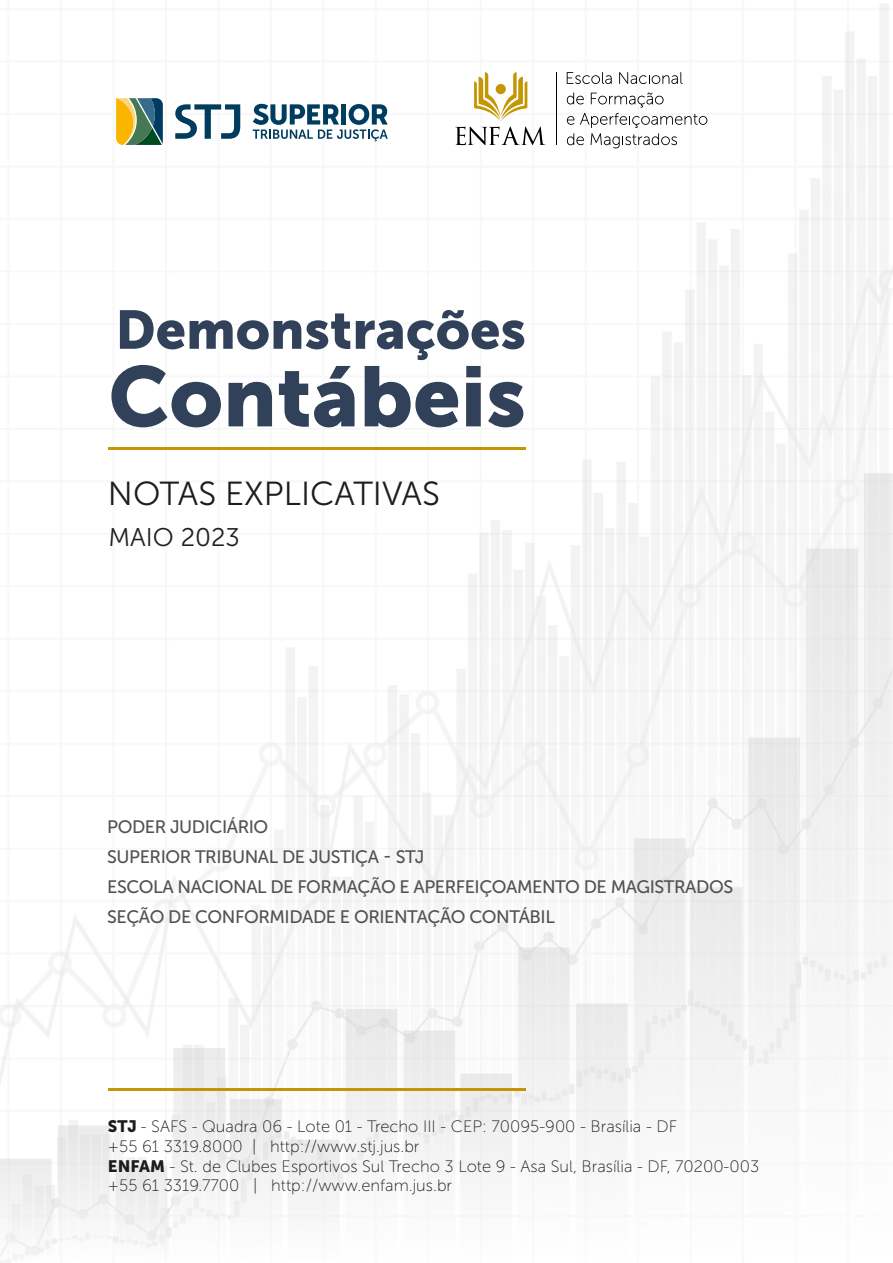
<style>
.page{position:relative;width:893px;height:1263px;background:#fff}
.page>*{position:absolute;margin:0;border:0;box-sizing:border-box;transform-origin:0 0}
.t1{font:84.45px "Museo Sans 900";color:#31415a}
.t2{font:54px "Museo Sans 900";color:#31415a}
.t3{font:33.3px "Museo Sans 300";color:#1d1d1b}
.t4{font:25.5px "Museo Sans 300";color:#231f20}
.t5{font:18px/30px "Museo Sans 500";letter-spacing:-.025em;color:#525252}
.t6{font:16.5px/19.8px "Museo Sans 100";color:#1d1d1b}
.s1{font-family:"Museo Sans 900"}
</style>
<div class="page">
<img style="left:0;top:4px;width:893px;height:1259px">
<hr style="left:108px;top:1089px;width:418px;height:2px;background:#c49602">
<hr style="left:108px;top:447px;width:418px;height:3px;background:#c49602">
<svg style="left:253px;top:104px;width:135px;height:37px"></svg>
<svg style="left:116px;top:98px;width:47px;height:47px;background:#7f8b51"></svg>
<svg style="left:175px;top:104px;width:65px;height:35px"></svg>
<svg style="left:567px;top:72px;width:45px;height:12px"></svg>
<svg style="left:619px;top:72px;width:63px;height:12px"></svg>
<svg style="left:567px;top:93px;width:140px;height:55px"></svg>
<hr style="left:556px;top:72px;width:1px;height:73px;background:#000">
<svg style="left:455px;top:72px;width:91px;height:73px"></svg>
<h2 class="t2" style="left:115px;top:299px;width:412px">Demonstrações</h2>
<h1 class="t1" style="left:108px;top:349px;width:419px">Contábeis</h1>
<h3 class="t3" style="left:108px;top:476px;width:333px">NOTAS EXPLICATIVAS</h3>
<h3 class="t4" style="left:108px;top:524px;width:133px">MAIO 2023</h3>
<p class="t5" style="left:107px;top:812px;width:627px">PODER JUDICIÁRIO<br>SUPERIOR TRIBUNAL DE JUSTIÇA - STJ<br>ESCOLA NACIONAL DE FORMAÇÃO E APERFEIÇOAMENTO DE MAGISTRADOS SEÇÃO DE CONFORMIDADE E ORIENTAÇÃO CONTÁBIL</p>
<p class="t6" style="left:108px;top:1117px;width:653px"><span class="s1">STJ</span> - SAFS - Quadra 06 - Lote 01 - Trecho III - CEP: 70095-900 - Brasília - DF<br>+55 61 3319.8000 | http://www.stj.jus.br<br><span class="s1">ENFAM</span> - St. de Clubes Esportivos Sul Trecho 3 Lote 9 - Asa Sul, Brasília - DF, 70200-003 +55 61 3319.7700 | http://www.enfam.jus.br</p>
</div>
